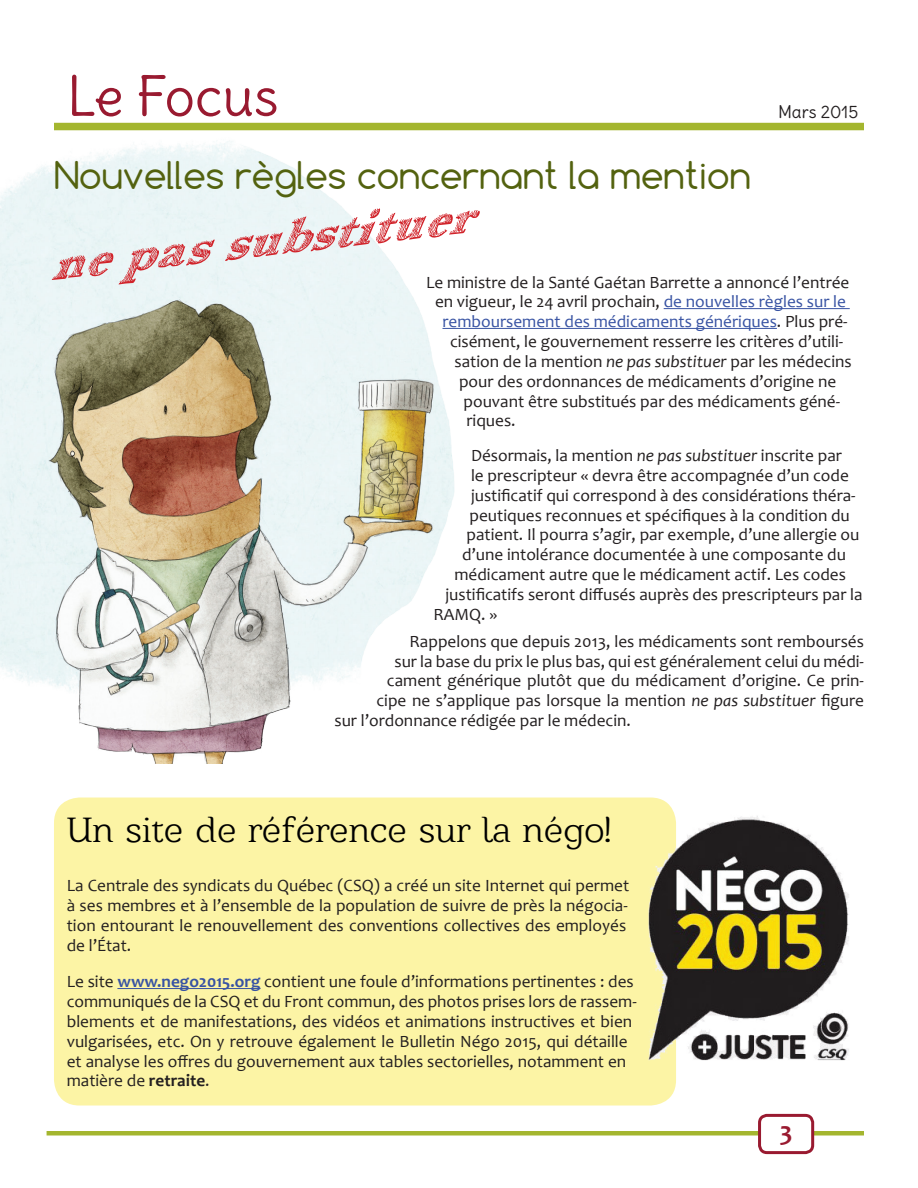
<style>
.page{position:relative;width:918px;height:1188px;background:#fff}
.page>*{position:absolute;margin:0;border:0;box-sizing:border-box;transform-origin:0 0}
.t1{font:54px "Delius";color:#991a30}
.t2{font:italic 51px "Libro";color:#d1232a}
.t3{font:36px "Comfortaa";color:#53620f}
.t4{font:36px "Barkentina";color:#000}
.t5{font:700 27px "Candara";color:#991a30}
.t6{font:17.25px/19.8px "Candara";color:#231f20}
.t7{font:17.25px "Candara";color:#3853a3}
.t8{font:17.25px "Delius";color:#231f20}
.s1{color:#3853a3}
.s2{color:#231f20}
.s3{font-style:italic}
.s4{font-weight:700;color:#3853a3}
.s5{font-weight:700}
</style>
<div class="page">
<div style="left:47px;top:1131px;width:817px;height:5px;background:#a4b62f"></div>
<div style="left:760px;top:1115px;width:53px;height:38px;background:#fff;border-radius:7px"></div>
<div style="left:758px;top:1114px;width:56px;height:40px;border:3px solid #991a30;border-radius:7px"></div>
<div style="left:54px;top:123px;width:810px;height:7px;background:#a4b62f"></div>
<hr style="left:664px;top:308px;width:186px;height:1px;background:#3853a3">
<hr style="left:442px;top:328px;width:335px;height:1px;background:#3853a3">
<img style="left:0;top:141px;width:581px;height:622px">
<div style="left:54px;top:798px;width:622px;height:308px;background:#fcf4a5;border-radius:26px"></div>
<hr style="left:117px;top:988px;width:144px;height:1px;background:#3853a3">
<img style="left:579px;top:752px;width:270px;height:382px">
<h1 class="t1" style="left:67px;top:62px;width:213px">Le Focus</h1>
<p class="t8" style="left:778px;top:101px;width:82px">Mars 2015</p>
<h3 class="t3" style="left:54px;top:153px;width:698px">Nouvelles règles concernant la mention</h3>
<h2 class="t2" style="left:48px;top:243px;width:426px;rotate:-6deg">ne pas substituer</h2>
<p class="t6" style="left:426px;top:272px;width:425px">Le ministre de la Santé Gaétan Barrette a annoncé l’entrée</p>
<p class="t6" style="left:435px;top:292px;width:413px">en vigueur, le 24 avril prochain, <span class="s1">de nouvelles règles sur le</span></p>
<p class="t7" style="left:443px;top:311px;width:407px">remboursement des médicaments génériques<span class="s2">. Plus pré-</span></p>
<p class="t6" style="left:450px;top:331px;width:395px">cisément, le gouvernement resserre les critères d’utili-</p>
<p class="t6" style="left:455px;top:351px;width:399px">sation de la mention <span class="s3">ne pas substituer</span> par les médecins</p>
<p class="t6" style="left:459px;top:371px;width:379px">pour des ordonnances de médicaments d’origine ne</p>
<p class="t6" style="left:464px;top:391px;width:378px">pouvant être substitués par des médicaments géné-</p>
<p class="t6" style="left:467px;top:411px;width:51px">riques.</p>
<p class="t6" style="left:471px;top:445px;width:372px">Désormais, la mention <span class="s3">ne pas substituer</span> inscrite par</p>
<p class="t6" style="left:471px;top:465px;width:379px">le prescripteur « devra être accompagnée d’un code</p>
<p class="t6" style="left:471px;top:485px;width:386px">justificatif qui correspond à des considérations théra-</p>
<p class="t6" style="left:470px;top:505px;width:382px">peutiques reconnues et spécifiques à la condition du</p>
<p class="t6" style="left:467px;top:525px;width:394px">patient. Il pourra s’agir, par exemple, d’une allergie ou</p>
<p class="t6" style="left:462px;top:544px;width:385px">d’une intolérance documentée à une composante du</p>
<p class="t6" style="left:455px;top:564px;width:393px">médicament autre que le médicament actif. Les codes</p>
<p class="t6" style="left:446px;top:584px;width:419px">justificatifs seront diffusés auprès des prescripteurs par la</p>
<p class="t6" style="left:434px;top:604px;width:65px">RAMQ. »</p>
<p class="t6" style="left:410px;top:631px;width:456px">Rappelons que depuis 2013, les médicaments sont remboursés</p>
<p class="t6" style="left:395px;top:651px;width:471px">sur la base du prix le plus bas, qui est généralement celui du médi-</p>
<p class="t6" style="left:387px;top:671px;width:478px">cament générique plutôt que du médicament d’origine. Ce prin-</p>
<p class="t6" style="left:376px;top:691px;width:489px">cipe ne s’applique pas lorsque la mention <span class="s3">ne pas substituer</span> figure</p>
<p class="t6" style="left:334px;top:710px;width:298px">sur l’ordonnance rédigée par le médecin.</p>
<h3 class="t4" style="left:67px;top:808px;width:545px">Un site de référence sur la négo!</h3>
<p class="t6" style="left:67px;top:876px;width:564px">La Centrale des syndicats du Québec (CSQ) a créé un site Internet qui permet à ses membres et à l’ensemble de la population de suivre de près la négocia&shy;tion entourant le renouvellement des conventions collectives des employés de l’État.</p>
<p class="t6" style="left:67px;top:972px;width:571px">Le site <span class="s4">www.nego2015.org</span> contient une foule d’informations pertinentes : des communiqués de la CSQ et du Front commun, des photos prises lors de rassem&shy;blements et de manifestations, des vidéos et animations instructives et bien vulgarisées, etc. On y retrouve également le Bulletin Négo 2015, qui détaille et analyse les offres du gouvernement aux tables sectorielles, notamment en matière de <span class="s5">retraite</span>.</p>
<h3 class="t5" style="left:780px;top:1114px;width:14px">3</h3>
</div>
